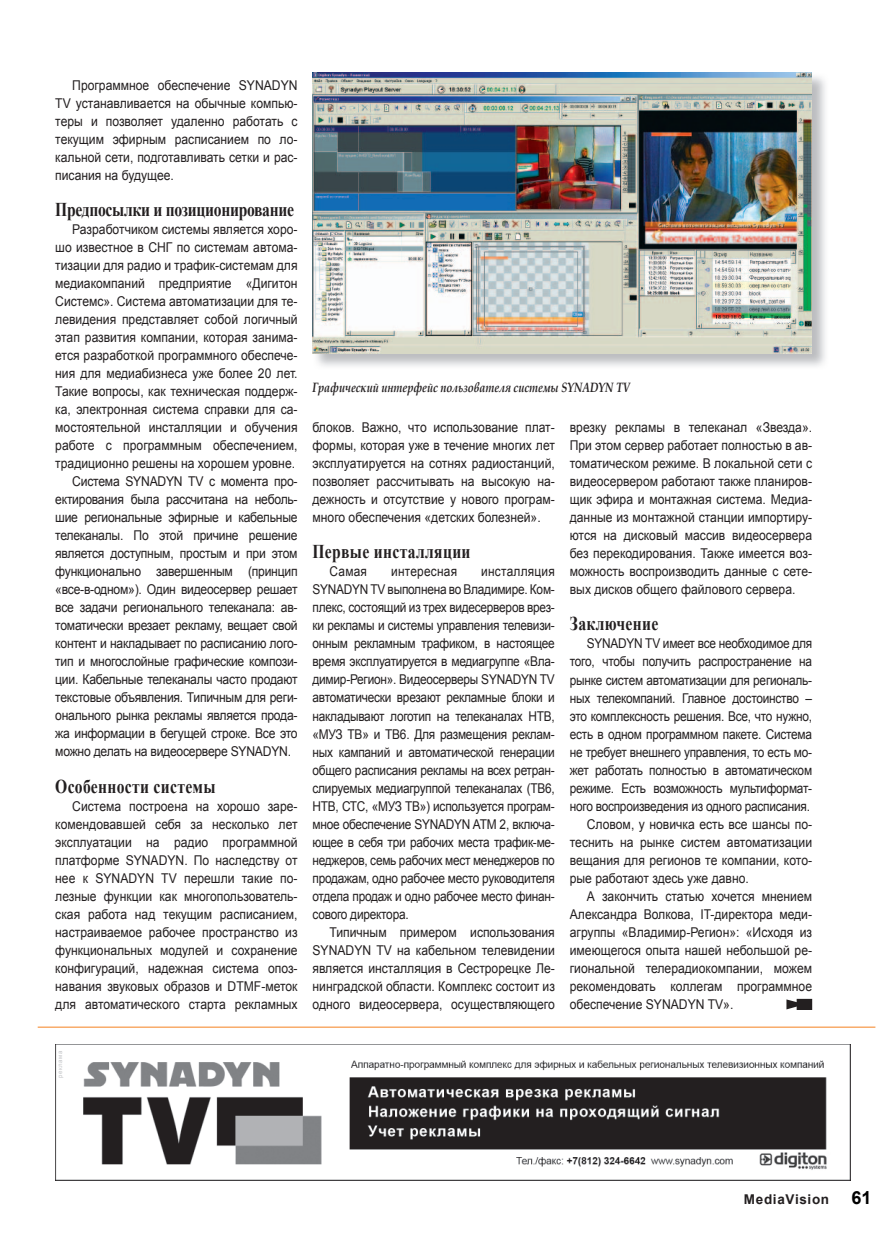
<style>
.page{position:relative;width:893px;height:1234px;background:#fff}
.page>*{position:absolute;margin:0;border:0;box-sizing:border-box;transform-origin:0 0}
.t1{font:700 19.5px "Times New Roman";letter-spacing:.02em;color:#231f20;scale:.8 1}
.t2{font:700 19.5px "Times New Roman";letter-spacing:-.02em;color:#231f20;scale:.8 1}
.t3{font:13.5px/18px "Arial";letter-spacing:-.01em;color:#231f20;text-align:justify;scale:.9 1}
.t4{font:13.5px/18px "Arial";letter-spacing:-.01em;color:#231f20;text-align:justify;scale:.88 1}
.t5{font:italic 700 13.5px "Book Antiqua";color:#231f20;scale:.8 1}
.t6{font:700 13.5px "Arial";letter-spacing:.05em;color:#231f20}
.t7{font:13.5px "Arial";letter-spacing:.02em;color:#231f20;scale:.88 1}
.t8{font:6px "Arial";letter-spacing:.1em;color:#c2c3c6}
.s1{font-size:18px;color:#000}
</style>
<div class="page">
<img style="left:55px;top:1044px;width:795px;height:136px">
<hr style="left:38px;top:1026px;width:837px;height:1px;background:#f58220">
<img style="left:312px;top:72px;width:513px;height:294px">
<img style="left:313px;top:72px;width:499px;height:281px">
<svg style="left:786px;top:998px;width:26px;height:11px"></svg>
<p class="t3" style="left:55px;top:76px;width:271px;text-indent:17px">Программное обеспечение SYNADYN TV устанавливается на обычные компью&shy;теры и позволяет удаленно работать с текущим эфирным расписанием по ло&shy;кальной сети, подготавливать сетки и рас&shy;писания на будущее.</p>
<h1 class="t2" style="left:55px;top:196px;width:300px">Предпосылки и позиционирование</h1>
<p class="t3" style="left:72px;top:220px;width:252px">Разработчиком системы является хоро-</p>
<p class="t3" style="left:55px;top:238px;width:271px">шо известное в СНГ по системам автома-</p>
<p class="t3" style="left:55px;top:256px;width:271px">тизации для радио и трафик-системам для</p>
<p class="t3" style="left:55px;top:274px;width:271px">медиакомпаний предприятие «Дигитон</p>
<p class="t3" style="left:55px;top:292px;width:271px">Системс». Система автоматизации для те-</p>
<p class="t3" style="left:55px;top:310px;width:271px">левидения представляет собой логичный</p>
<p class="t3" style="left:55px;top:328px;width:271px">этап развития компании, которая занима-</p>
<p class="t3" style="left:55px;top:346px;width:271px">ется разработкой программного обеспече-</p>
<p class="t3" style="left:55px;top:364px;width:271px">ния для медиабизнеса уже более 20 лет.</p>
<p class="t3" style="left:55px;top:382px;width:271px">Такие вопросы, как техническая поддерж-</p>
<p class="t3" style="left:55px;top:400px;width:271px">ка, электронная система справки для са-</p>
<p class="t3" style="left:55px;top:418px;width:271px">мостоятельной инсталляции и обучения</p>
<p class="t3" style="left:55px;top:436px;width:271px">работе с программным обеспечением,</p>
<p class="t3" style="left:55px;top:454px;width:268px">традиционно решены на хорошем уровне.</p>
<p class="t3" style="left:72px;top:472px;width:252px">Система SYNADYN TV с момента про-</p>
<p class="t3" style="left:55px;top:490px;width:271px">ектирования была рассчитана на неболь-</p>
<p class="t3" style="left:55px;top:508px;width:271px">шие региональные эфирные и кабельные</p>
<p class="t3" style="left:55px;top:526px;width:271px">телеканалы. По этой причине решение</p>
<p class="t3" style="left:55px;top:544px;width:271px">является доступным, простым и при этом</p>
<p class="t3" style="left:55px;top:562px;width:271px">функционально завершенным (принцип</p>
<p class="t3" style="left:55px;top:580px;width:271px">«все-в-одном»). Один видеосервер решает</p>
<p class="t3" style="left:55px;top:598px;width:271px">все задачи регионального телеканала: ав-</p>
<p class="t3" style="left:55px;top:616px;width:271px">томатически врезает рекламу, вещает свой</p>
<p class="t3" style="left:55px;top:634px;width:271px">контент и накладывает по расписанию лого-</p>
<p class="t3" style="left:55px;top:652px;width:271px">тип и многослойные графические компози-</p>
<p class="t3" style="left:55px;top:670px;width:271px">ции. Кабельные телеканалы часто продают</p>
<p class="t3" style="left:55px;top:688px;width:271px">текстовые объявления. Типичным для реги-</p>
<p class="t3" style="left:55px;top:706px;width:271px">онального рынка рекламы является прода-</p>
<p class="t3" style="left:55px;top:724px;width:271px">жа информации в бегущей строке. Все это</p>
<p class="t3" style="left:55px;top:742px;width:264px">можно делать на видеосервере SYNADYN.</p>
<h1 class="t1" style="left:55px;top:772px;width:202px">Особенности системы</h1>
<p class="t3" style="left:55px;top:796px;width:271px;text-indent:17px">Система построена на хорошо заре&shy;комендовавшей себя за несколько лет эксплуатации на радио программной платформе SYNADYN. По наследству от нее к SYNADYN TV перешли такие по&shy;лезные функции как многопользователь&shy;ская работа над текущим расписанием, настраиваемое рабочее пространство из функциональных модулей и сохранение конфигураций, надежная система опоз&shy;навания звуковых образов и DTMF-меток для автоматического старта рекламных</p>
<p class="t5" style="left:313px;top:378px;width:398px">Графический интерфейс пользователя системы SYNADYN TV</p>
<p class="t3" style="left:313px;top:418px;width:271px">блоков. Важно, что использование плат&shy;формы, которая уже в течение многих лет эксплуатируется на сотнях радиостанций, позволяет рассчитывать на высокую на&shy;дежность и отсутствие у нового програм&shy;много обеспечения «детских болезней».</p>
<h1 class="t1" style="left:313px;top:538px;width:199px">Первые инсталляции</h1>
<p class="t4" style="left:330px;top:562px;width:44px">Самая</p>
<p class="t7" style="left:391px;top:562px;width:77px">интересная</p>
<p class="t4" style="left:313px;top:562px;width:277px;text-indent:169px">инсталляция SYNADYN TV выполнена во Владимире. Ком&shy;плекс, состоящий из трех видесерверов врез&shy;ки рекламы и системы управления телевизи&shy;онным рекламным трафиком, в настоящее время эксплуатируется в медиагруппе «Вла&shy;димир-Регион». Видеосерверы SYNADYN TV автоматически врезают рекламные блоки и накладывают логотип на телеканалах НТВ, «МУЗ ТВ» и ТВ6. Для размещения реклам&shy;ных кампаний и автоматической генерации общего расписания рекламы на всех ретран&shy;слируемых медиагруппой телеканалах (ТВ6, НТВ, СТС, «МУЗ ТВ») используется програм&shy;мное обеспечение SYNADYN ATM 2, включа&shy;ющее в себя три рабочих места трафик-ме&shy;неджеров, семь рабочих мест менеджеров по продажам, одно рабочее место руководителя отдела продаж и одно рабочее место финан&shy;сового директора.</p>
<p class="t3" style="left:313px;top:922px;width:271px;text-indent:17px">Типичным примером использования SYNADYN TV на кабельном телевидении является инсталляция в Сестрорецке Ле&shy;нинградской области. Комплекс состоит из одного видеосервера, осуществляющего</p>
<p class="t3" style="left:570px;top:418px;width:271px">врезку рекламы в телеканал «Звезда».<br>При этом сервер работает полностью в ав&shy;томатическом режиме. В локальной сети с видеосервером работают также планиров&shy;щик эфира и монтажная система. Медиа&shy;данные из монтажной станции импортиру&shy;ются на дисковый массив видеосервера без перекодирования. Также имеется воз&shy;можность воспроизводить данные с сете&shy;вых дисков общего файлового сервера.</p>
<h1 class="t1" style="left:570px;top:610px;width:112px">Заключение</h1>
<p class="t4" style="left:587px;top:634px;width:258px">SYNADYN TV имеет все необходимое для</p>
<p class="t4" style="left:570px;top:652px;width:277px">того, чтобы получить распространение на</p>
<p class="t4" style="left:570px;top:670px;width:277px">рынке систем автоматизации для региональ-</p>
<p class="t4" style="left:570px;top:688px;width:277px">ных телекомпаний. Главное достоинство –</p>
<p class="t4" style="left:570px;top:706px;width:277px">это комплексность решения. Все, что нужно,</p>
<p class="t4" style="left:570px;top:724px;width:277px">есть в одном программном пакете. Система</p>
<p class="t4" style="left:570px;top:742px;width:277px">не требует внешнего управления, то есть мо-</p>
<p class="t4" style="left:570px;top:760px;width:277px">жет работать полностью в автоматическом</p>
<p class="t4" style="left:570px;top:778px;width:277px">режиме. Есть возможность мультиформат-</p>
<p class="t4" style="left:570px;top:796px;width:275px">ного воспроизведения из одного расписания.</p>
<p class="t3" style="left:587px;top:814px;width:252px">Словом, у новичка есть все шансы по-</p>
<p class="t3" style="left:570px;top:832px;width:271px">теснить на рынке систем автоматизации</p>
<p class="t3" style="left:570px;top:850px;width:271px">вещания для регионов те компании, кото-</p>
<p class="t3" style="left:570px;top:868px;width:200px">рые работают здесь уже давно.</p>
<p class="t3" style="left:587px;top:886px;width:252px">А закончить статью хочется мнением</p>
<p class="t3" style="left:570px;top:904px;width:271px">Александра Волкова, IT-директора меди-</p>
<p class="t3" style="left:570px;top:922px;width:271px">агруппы «Владимир-Регион»: «Исходя из</p>
<p class="t3" style="left:570px;top:940px;width:271px">имеющегося опыта нашей небольшой ре-</p>
<p class="t3" style="left:570px;top:958px;width:271px">гиональной телерадиокомпании, можем</p>
<p class="t3" style="left:570px;top:976px;width:271px">рекомендовать коллегам программное</p>
<p class="t3" style="left:570px;top:994px;width:183px">обеспечение SYNADYN TV».</p>
<p class="t8" style="left:56px;top:1077px;width:29px;rotate:-90deg">реклама</p>
<p class="t6" style="left:744px;top:1190px;width:129px">MediaVision <span class="s1">61</span></p>
</div>
